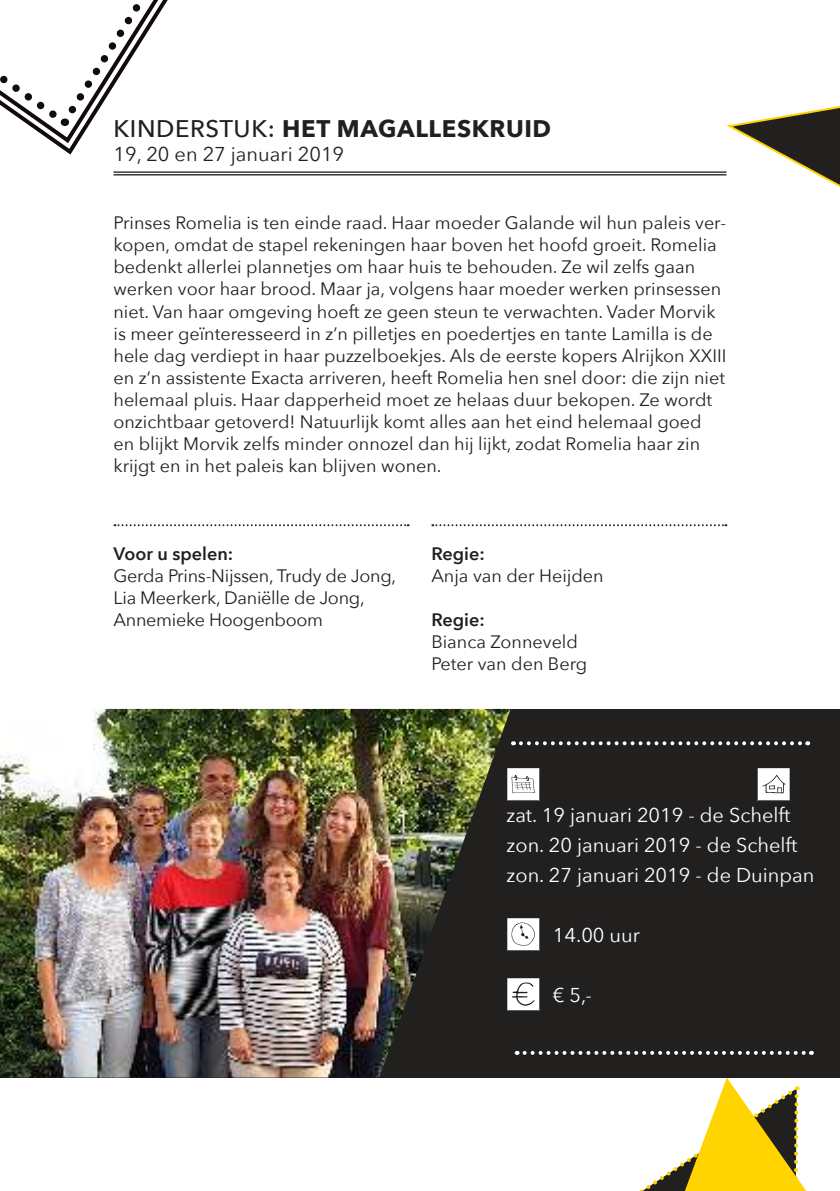
<style>
.page{position:relative;width:840px;height:1191px;background:#fff}
.page>*{position:absolute;margin:0;border:0;box-sizing:border-box;transform-origin:0 0}
.t1{font:700 24px "Avenir Next";letter-spacing:.025em;color:#221f1f}
.t2{font:20px/30px "Avenir Next";color:#fff}
.t3{font:20px "Avenir Next";color:#221f1f}
.t4{font:18px/22px "Avenir Next";color:#221f1f}
.t5{font:600 18px "Avenir Next";color:#221f1f}
.s1{font-weight:500}
</style>
<div class="page">
<svg style="left:585px;top:1077px;width:232px;height:114px"></svg>
<svg style="left:33px;top:120px;width:59px;height:26px"></svg>
<svg style="left:69px;top:0;width:99px;height:120px"></svg>
<svg style="left:0;top:75px;width:69px;height:53px"></svg>
<hr style="left:113px;top:171px;width:613px;height:2px;background:#221f1f">
<hr style="left:113px;top:174px;width:613px;height:1px;background:#221f1f">
<svg style="left:114px;top:524px;width:294px;height:2px"></svg>
<svg style="left:432px;top:524px;width:294px;height:2px"></svg>
<div style="left:0;top:709px;width:839px;height:368px;background:#221f1f"></div>
<svg style="left:510px;top:768px;width:29px;height:32px"></svg>
<svg style="left:757px;top:768px;width:32px;height:32px"></svg>
<svg style="left:510px;top:918px;width:29px;height:32px"></svg>
<svg style="left:510px;top:978px;width:29px;height:32px"></svg>
<img style="left:0;top:709px;width:510px;height:368px">
<svg style="left:524px;top:1050px;width:287px;height:4px"></svg>
<svg style="left:520px;top:741px;width:287px;height:4px"></svg>
<svg style="left:723px;top:106px;width:116px;height:81px"></svg>
<h1 class="t1" style="left:113px;top:115px;width:439px"><span class="s1">KINDERSTUK:</span> HET MAGALLESKRUID</h1>
<p class="t3" style="left:113px;top:146px;width:232px">19, 20 en 27 januari 2019</p>
<p class="t4" style="left:113px;top:214px;width:614px">Prinses Romelia is ten einde raad. Haar moeder Galande wil hun paleis ver&shy;kopen, omdat de stapel rekeningen haar boven het hoofd groeit. Romelia bedenkt allerlei plannetjes om haar huis te behouden. Ze wil zelfs gaan werken voor haar brood. Maar ja, volgens haar moeder werken prinsessen niet. Van haar omgeving hoeft ze geen steun te verwachten. Vader Morvik is meer geïnteresseerd in z’n pilletjes en poedertjes en tante Lamilla is de hele dag verdiept in haar puzzelboekjes. Als de eerste kopers Alrijkon XXIII en z’n assistente Exacta arriveren, heeft Romelia hen snel door: die zijn niet helemaal pluis. Haar dapperheid moet ze helaas duur bekopen. Ze wordt onzichtbaar getoverd! Natuurlijk komt alles aan het eind helemaal goed en blijkt Morvik zelfs minder onnozel dan hij lijkt, zodat Romelia haar zin krijgt en in het paleis kan blijven wonen.</p>
<p class="t5" style="left:113px;top:546px;width:121px">Voor u spelen:</p>
<p class="t4" style="left:113px;top:563px;width:284px">Gerda Prins-Nijssen, Trudy de Jong,<br>Lia Meerkerk, Daniëlle de Jong,<br>Annemieke Hoogenboom</p>
<p class="t5" style="left:431px;top:546px;width:55px">Regie:</p>
<p class="t4" style="left:431px;top:563px;width:174px">Anja van der Heijden</p>
<p class="t5" style="left:431px;top:612px;width:55px">Regie:</p>
<p class="t4" style="left:431px;top:632px;width:157px">Bianca Zonneveld<br>Peter van den Berg</p>
<p class="t2" style="left:506px;top:801px;width:309px">zat. 19 januari 2019 - de Schelft zon. 20 januari 2019 - de Schelft zon. 27 januari 2019 - de Duinpan</p>
<p class="t2" style="left:552px;top:921px;width:89px">14.00 uur</p>
<p class="t2" style="left:552px;top:981px;width:41px">€ 5,-</p>
</div>
